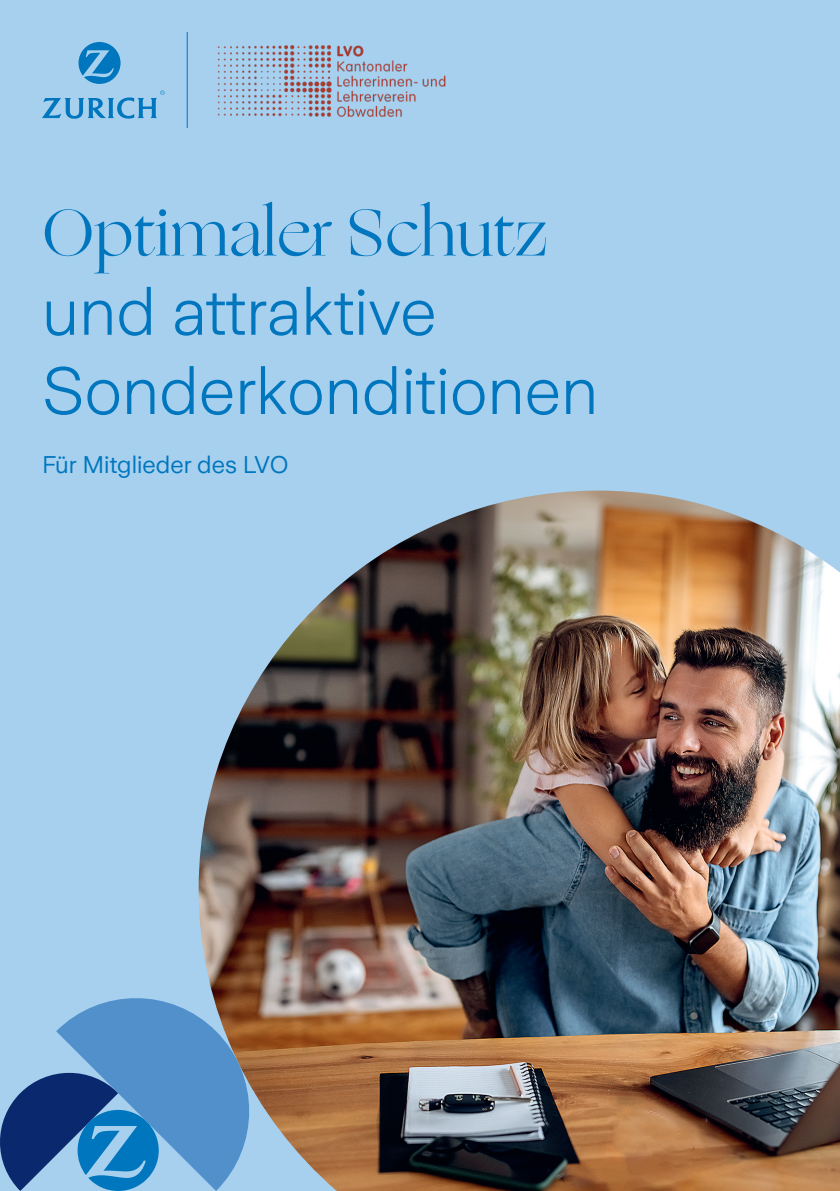
<style>
.page{position:relative;width:840px;height:1191px;background:#fff}
.page>*{position:absolute;margin:0;border:0;box-sizing:border-box;transform-origin:0 0}
.t1{font:300 66px/79.2px "Zurich Sans";color:#0076be}
.t2{font:66px "Ogg";color:#0076be}
.t3{font:24px "Zurich Sans";color:#0076be}
</style>
<div class="page">
<div style="left:0;top:0;width:839px;height:1191px;background:#a6d0ee"></div>
<img style="left:217px;top:45px;width:229px;height:72px">
<img style="left:198px;top:490px;width:641px;height:701px">
<svg style="left:56px;top:987px;width:204px;height:204px;fill:#5290cc"></svg>
<svg style="left:0;top:1066px;width:159px;height:125px"></svg>
<svg style="left:78px;top:42px;width:42px;height:42px"></svg>
<svg style="left:42px;top:90px;width:122px;height:29px"></svg>
<hr style="left:187px;top:32px;width:1px;height:96px;background:#0076be">
<p class="t2" style="left:42px;top:189px;width:507px">Optimaler Schutz</p>
<p class="t1" style="left:42px;top:273px;width:557px">und attraktive<br>Sonderkonditionen</p>
<p class="t3" style="left:42px;top:451px;width:248px">Für Mitglieder des LVO</p>
</div>
